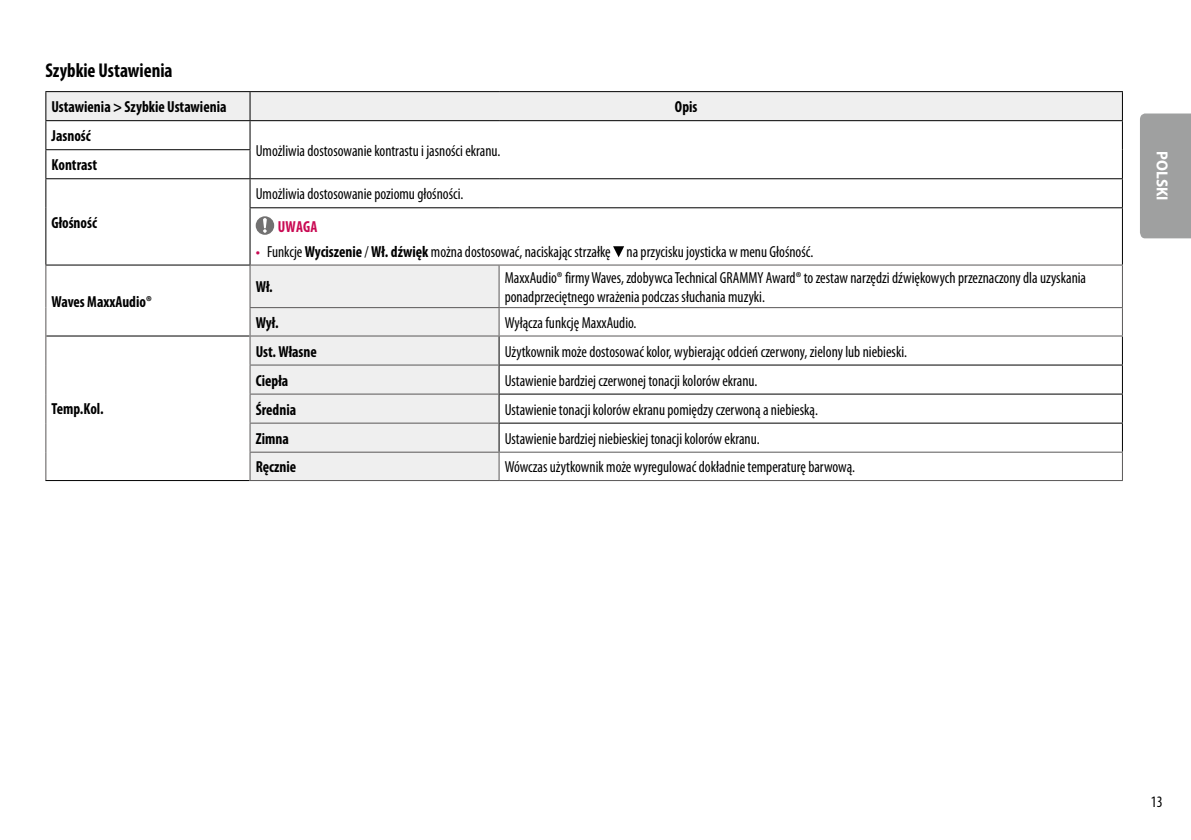
<style>
.page{position:relative;width:1191px;height:840px;background:#fff}
.page>*{position:absolute;margin:0;border:0;box-sizing:border-box;transform-origin:0 0}
.t1{font:700 condensed 20px "Myriad Pro";color:#000;scale:.95 1}
.t2{font:condensed 16px/19.2px "Myriad Pro";color:#000;scale:.95 1}
.t3{font:700 condensed 16px "Myriad Pro";color:#000;scale:.95 1}
.t4{font:700 16px "Myriad Pro";color:#fff;scale:.95 1}
.t5{font:700 condensed 16px "Myriad Pro";color:#c90a53;scale:.95 1}
.s1{font-family:"LG Smart";font-stretch:normal;color:#c90a53}
.s2{font-weight:700}
</style>
<div class="page">
<div style="left:1140px;top:113px;width:51px;height:125px;background:#9fa0a0"></div>
<svg style="left:46px;top:92px;width:1076px;height:388px"></svg>
<hr style="left:498px;top:364px;width:625px;height:1px;background:#000">
<hr style="left:498px;top:393px;width:625px;height:1px;background:#000">
<hr style="left:498px;top:422px;width:625px;height:1px;background:#000">
<hr style="left:499px;top:264px;width:624px;height:1px;background:#595757">
<hr style="left:499px;top:451px;width:624px;height:1px;background:#595757">
<hr style="left:499px;top:480px;width:624px;height:1px;background:#595757">
<hr style="left:1122px;top:265px;width:1px;height:42px;background:#595757">
<svg style="left:1122px;top:308px;width:1px;height:172px"></svg>
<hr style="left:250px;top:120px;width:249px;height:1px;background:#000">
<hr style="left:499px;top:120px;width:624px;height:1px;background:#000">
<hr style="left:499px;top:307px;width:624px;height:1px;background:#595757">
<hr style="left:499px;top:335px;width:624px;height:1px;background:#595757">
<hr style="left:45px;top:264px;width:205px;height:1px;background:#000">
<hr style="left:46px;top:335px;width:203px;height:1px;background:#000">
<hr style="left:45px;top:480px;width:204px;height:1px;background:#000">
<hr style="left:45px;top:265px;width:1px;height:42px;background:#595757">
<svg style="left:45px;top:307px;width:1px;height:173px"></svg>
<hr style="left:249px;top:364px;width:249px;height:1px;background:#595757">
<hr style="left:249px;top:393px;width:249px;height:1px;background:#595757">
<hr style="left:249px;top:422px;width:249px;height:1px;background:#595757">
<hr style="left:250px;top:264px;width:249px;height:1px;background:#595757">
<hr style="left:249px;top:265px;width:1px;height:42px;background:#595757">
<hr style="left:498px;top:265px;width:1px;height:42px;background:#595757">
<hr style="left:249px;top:451px;width:250px;height:1px;background:#595757">
<hr style="left:249px;top:480px;width:250px;height:1px;background:#595757">
<hr style="left:249px;top:307px;width:250px;height:1px;background:#595757">
<svg style="left:249px;top:308px;width:1px;height:172px"></svg>
<svg style="left:498px;top:308px;width:1px;height:172px"></svg>
<hr style="left:249px;top:335px;width:250px;height:1px;background:#595757">
<hr style="left:45px;top:91px;width:205px;height:1px;background:#000">
<hr style="left:250px;top:91px;width:249px;height:1px;background:#000">
<hr style="left:499px;top:91px;width:624px;height:1px;background:#000">
<hr style="left:45px;top:120px;width:205px;height:1px;background:#000">
<hr style="left:45px;top:149px;width:205px;height:1px;background:#000">
<hr style="left:45px;top:178px;width:205px;height:1px;background:#000">
<svg style="left:45px;top:92px;width:1px;height:116px"></svg>
<hr style="left:250px;top:178px;width:249px;height:1px;background:#000">
<svg style="left:249px;top:92px;width:1px;height:115px"></svg>
<hr style="left:499px;top:178px;width:624px;height:1px;background:#000">
<svg style="left:1122px;top:92px;width:1px;height:115px"></svg>
<hr style="left:45px;top:208px;width:1px;height:56px;background:#000">
<hr style="left:249px;top:207px;width:250px;height:1px;background:#000">
<hr style="left:249px;top:208px;width:1px;height:56px;background:#000">
<hr style="left:499px;top:207px;width:624px;height:1px;background:#000">
<hr style="left:1122px;top:208px;width:1px;height:56px;background:#000">
<svg style="left:256px;top:216px;width:18px;height:19px"></svg>
<svg style="left:613px;top:246px;width:11px;height:11px"></svg>
<p class="t1" style="left:45px;top:58px;width:135px">Szybkie Ustawienia</p>
<p class="t3" style="left:52px;top:97px;width:186px">Ustawienia &gt; Szybkie Ustawienia</p>
<p class="t3" style="left:675px;top:97px;width:25px">Opis</p>
<p class="t3" style="left:52px;top:126px;width:43px">Jasność</p>
<p class="t2" style="left:256px;top:140px;width:259px">Umożliwia dostosowanie kontrastu i jasności ekranu.</p>
<p class="t3" style="left:52px;top:155px;width:50px">Kontrast</p>
<p class="t3" style="left:52px;top:212px;width:49px">Głośność</p>
<p class="t3" style="left:52px;top:291px;width:107px">Waves MaxxAudio®</p>
<p class="t3" style="left:52px;top:399px;width:56px">Temp.Kol.</p>
<p class="t2" style="left:256px;top:184px;width:220px">Umożliwia dostosowanie poziomu głośności.</p>
<p class="t5" style="left:278px;top:216px;width:10px">UWAGA</p>
<p class="t2" style="left:256px;top:241px;width:588px"><span class="s1">•</span> Funkcje <span class="s2">Wyciszenie</span> / <span class="s2">Wł. dźwięk</span> można dostosować, naciskając strzałkę na przycisku joysticka w menu Głośność.</p>
<p class="t3" style="left:256px;top:277px;width:20px">Wł.</p>
<p class="t2" style="left:505px;top:267px;width:613px">MaxxAudio® firmy Waves, zdobywca Technical GRAMMY Award® to zestaw narzędzi dźwiękowych przeznaczony dla uzyskania ponadprzeciętnego wrażenia podczas słuchania muzyki.</p>
<p class="t3" style="left:256px;top:312px;width:26px">Wył.</p>
<p class="t2" style="left:505px;top:312px;width:140px">Wyłącza funkcję MaxxAudio.</p>
<p class="t3" style="left:256px;top:341px;width:66px">Ust. Własne</p>
<p class="t2" style="left:505px;top:341px;width:425px">Użytkownik może dostosować kolor, wybierając odcień czerwony, zielony lub niebieski.</p>
<p class="t3" style="left:256px;top:370px;width:36px">Ciepła</p>
<p class="t2" style="left:505px;top:370px;width:268px">Ustawienie bardziej czerwonej tonacji kolorów ekranu.</p>
<p class="t3" style="left:256px;top:399px;width:44px">Średnia</p>
<p class="t2" style="left:505px;top:399px;width:331px">Ustawienie tonacji kolorów ekranu pomiędzy czerwoną a niebieską.</p>
<p class="t3" style="left:256px;top:428px;width:36px">Zimna</p>
<p class="t2" style="left:505px;top:428px;width:270px">Ustawienie bardziej niebieskiej tonacji kolorów ekranu.</p>
<p class="t3" style="left:256px;top:457px;width:44px">Ręcznie</p>
<p class="t2" style="left:505px;top:457px;width:370px">Wówczas użytkownik może wyregulować dokładnie temperaturę barwową.</p>
<p class="t4" style="left:1172px;top:151px;width:53px;rotate:90deg">POLSKI</p>
<p class="t2" style="left:1151px;top:791px;width:14px">13</p>
</div>
